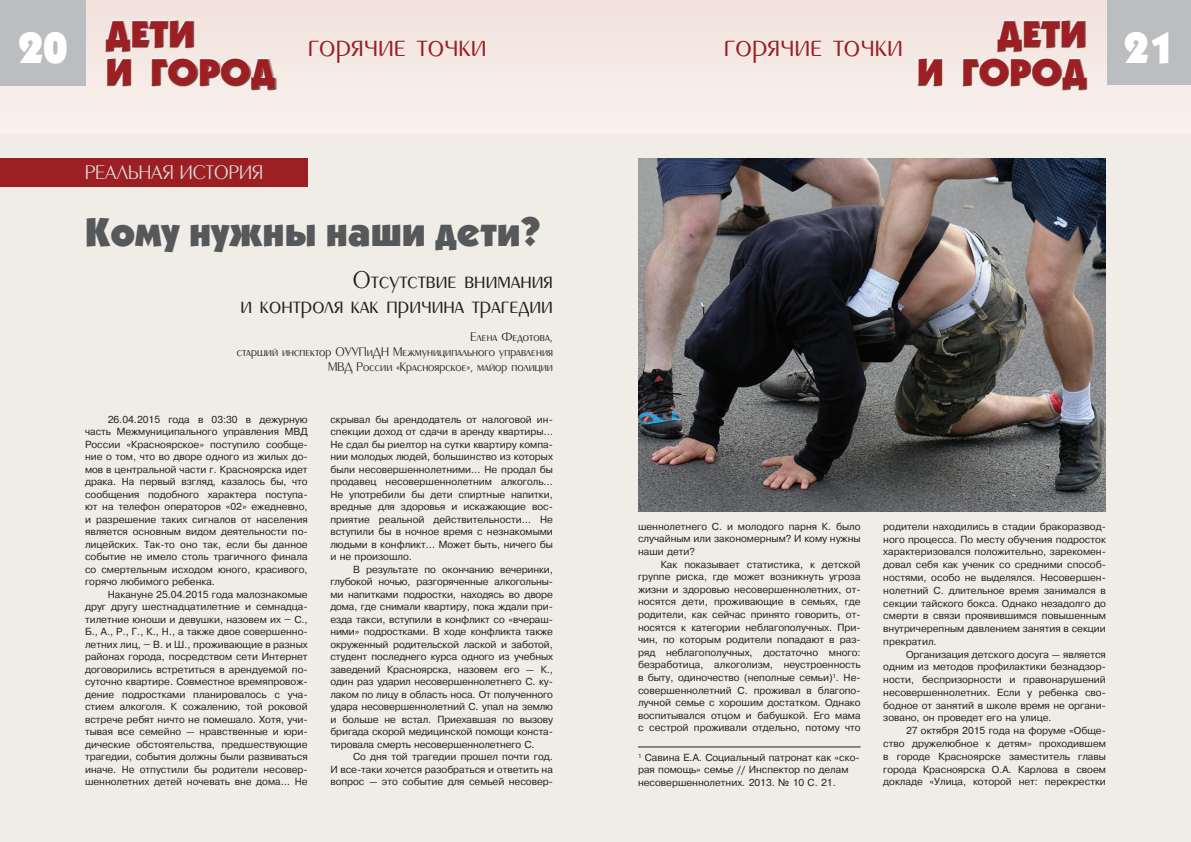
<style>
.page{position:relative;width:1191px;height:842px;background:#f7ede7}
.page>*{position:absolute;margin:0;border:0;box-sizing:border-box;transform-origin:0 0}
.t1{font:900 44.2px "Kabel CTT";color:#fff}
.t2{font:900 40px "Kabel CTT";color:#57585a}
.t3{font:900 37.5px/37.8px "Kabel CTT";color:#9c2023}
.t4{font:300 33.7px "Penta";color:#9c2023}
.t5{font:300 25px/25px "Penta";color:#231f20;text-align:right}
.t6{font:300 20.3px "Penta";color:#dcdddf}
.t7{font:300 13px/15px "Penta";color:#231f20;text-align:right}
.t8{font:10px/12.5px "Pragmatica Plain";color:#231f20;text-align:justify}
</style>
<div class="page">
<div style="left:0;top:0;width:85px;height:85px;background:#bcbdc0"></div>
<div style="left:1107px;top:0;width:84px;height:84px;background:#bcbdc0"></div>
<div style="left:0;top:135px;width:1191px;height:707px;background:#efede6"></div>
<div style="left:307px;top:38px;width:180px;height:27px;background:#f5e9e4"></div>
<div style="left:105px;top:20px;width:172px;height:70px;background:#231f20;opacity:.75"></div>
<div style="left:723px;top:38px;width:180px;height:27px;background:#f5e9e4"></div>
<div style="left:917px;top:20px;width:170px;height:70px;background:#231f20;opacity:.75"></div>
<hr style="left:638px;top:747px;width:222px;height:1px;background:#231f20">
<div style="left:0;top:159px;width:308px;height:28px;background:#9c2023"></div>
<img style="left:638px;top:159px;width:468px;height:353px">
<h3 class="t3" style="left:105px;top:14px;width:172px">ДЕТИ<br>И ГОРОД</h3>
<h3 class="t3" style="left:916px;top:14px;width:172px;text-align:right">ДЕТИ<br>И ГОРОД</h3>
<h1 class="t1" style="left:18px;top:21px;width:50px">20</h1>
<h3 class="t4" style="left:308px;top:29px;width:181px">горячие точки</h3>
<h1 class="t1" style="left:1124px;top:21px;width:52px">21</h1>
<h3 class="t4" style="left:724px;top:29px;width:181px">горячие точки</h3>
<h3 class="t6" style="left:85px;top:163px;width:179px">Реальная история</h3>
<h2 class="t2" style="left:85px;top:208px;width:457px">Кому нужны наши дети?</h2>
<h3 class="t5" style="left:240px;top:268px;width:314px">Отсутствие внимания<br>и контроля как причина трагедии</h3>
<h3 class="t7" style="left:237px;top:329px;width:318px">Елена Федотова,<br>старший инспектор ОУУПиДН Межмуниципального управления<br>МВД России «Красноярское», майор полиции</h3>
<p class="t8" style="left:85px;top:413px;width:224px;text-indent:23px">26.04.2015 года в 03:30 в дежурную часть Межмуниципального управления МВД России «Красноярское» поступило сообще&shy;ние о том, что во дворе одного из жилых до&shy;мов в центральной части г. Красноярска идет драка. На первый взгляд, казалось бы, что сообщения подобного характера поступа&shy;ют на телефон операторов «02» ежедневно, и разрешение таких сигналов от населения является основным видом деятельности по&shy;лицейских. Так-то оно так, если бы данное событие не имело столь трагичного финала со смертельным исходом юного, красивого, горячо любимого ребенка.</p>
<p class="t8" style="left:85px;top:588px;width:224px;text-indent:23px">Накануне 25.04.2015 года малознакомые друг другу шестнадцатилетние и семнадца&shy;тилетние юноши и девушки, назовем их – С., Б., А., Р., Г., К., Н., а также двое совершенно&shy;летних лиц, – В. и Ш., проживающие в разных районах города, посредством сети Интернет договорились встретиться в арендуемой по&shy;суточно квартире. Совместное времяпровож&shy;дение подростками планировалось с уча&shy;стием алкоголя. К сожалению, той роковой встрече ребят ничто не помешало. Хотя, учи&shy;тывая все семейно — нравственные и юри&shy;дические обстоятельства, предшествующие трагедии, события должны были развиваться иначе. Не отпустили бы родители несовер&shy;шеннолетних детей ночевать вне дома… Не</p>
<p class="t8" style="left:330px;top:413px;width:224px">скрывал бы арендодатель от налоговой ин&shy;спекции доход от сдачи в аренду квартиры… Не сдал бы риелтор на сутки квартиру компа&shy;нии молодых людей, большинство из которых были несовершеннолетними… Не продал бы продавец несовершеннолетним алкоголь… Не употребили бы дети спиртные напитки, вредные для здоровья и искажающие вос&shy;приятие реальной действительности… Не вступили бы в ночное время с незнакомыми людьми в конфликт… Может быть, ничего бы и не произошло.</p>
<p class="t8" style="left:330px;top:563px;width:224px;text-indent:23px">В результате по окончанию вечеринки, глубокой ночью, разгоряченные алкогольны&shy;ми напитками подростки, находясь во дворе дома, где снимали квартиру, пока ждали при&shy;езда такси, вступили в конфликт со «вчераш&shy;ними» подростками. В ходе конфликта также окруженный родительской лаской и заботой, студент последнего курса одного из учебных заведений Красноярска, назовем его — К., один раз ударил несовершеннолетнего С. ку&shy;лаком по лицу в область носа. От полученного удара несовершеннолетний С. упал на землю и больше не встал. Приехавшая по вызову бригада скорой медицинской помощи конста&shy;тировала смерть несовершеннолетнего С.</p>
<p class="t8" style="left:330px;top:751px;width:224px;text-indent:23px">Со дня той трагедии прошел почти год.<br>И все-таки хочется разобраться и ответить на вопрос — это событие для семьей несовер-</p>
<p class="t8" style="left:638px;top:520px;width:224px">шеннолетнего С. и молодого парня К. было случайным или закономерным? И кому нужны наши дети?</p>
<p class="t8" style="left:638px;top:558px;width:224px;text-indent:23px">Как показывает статистика, к детской группе риска, где может возникнуть угроза жизни и здоровью несовершеннолетних, от&shy;носятся дети, проживающие в семьях, где родители, как сейчас принято говорить, от&shy;носятся к категории неблагополучных. При&shy;чин, по которым родители попадают в раз&shy;ряд неблагополучных, достаточно много: безработица, алкоголизм, неустроенность в быту, одиночество (неполные семьи)<sup>1</sup>. Не&shy;совершеннолетний С. проживал в благопо&shy;лучной семье с хорошим достатком. Однако воспитывался отцом и бабушкой. Его мама с сестрой проживали отдельно, потому что</p>
<p class="t8" style="left:638px;top:752px;width:223px;text-align:left"><sup>1</sup> Савина Е.А. Социальный патронат как «ско&shy;рая помощь» семье // Инспектор по делам несовершеннолетних. 2013. № 10 С. 21.</p>
<p class="t8" style="left:883px;top:520px;width:224px;line-height:12.8px">родители находились в стадии бракоразвод&shy;ного процесса. По месту обучения подросток характеризовался положительно, зарекомен&shy;довал себя как ученик со средними способ&shy;ностями, особо не выделялся. Несовершен&shy;нолетний С. длительное время занимался в секции тайского бокса. Однако незадолго до смерти в связи проявившимся повышенным внутричерепным давлением занятия в секции прекратил.</p>
<p class="t8" style="left:883px;top:648px;width:224px;line-height:12.8px;text-indent:23px">Организация детского досуга — является одним из методов профилактики безнадзор&shy;ности, беспризорности и правонарушений несовершеннолетних. Если у ребенка сво&shy;бодное от занятий в школе время не органи&shy;зовано, он проведет его на улице.</p>
<p class="t8" style="left:883px;top:724px;width:224px;line-height:12.8px;text-indent:23px">27 октября 2015 года на форуме «Обще&shy;ство дружелюбное к детям» проходившем в городе Красноярске заместитель главы города Красноярска О.А. Карлова в своем докладе «Улица, которой нет: перекрестки</p>
</div>
